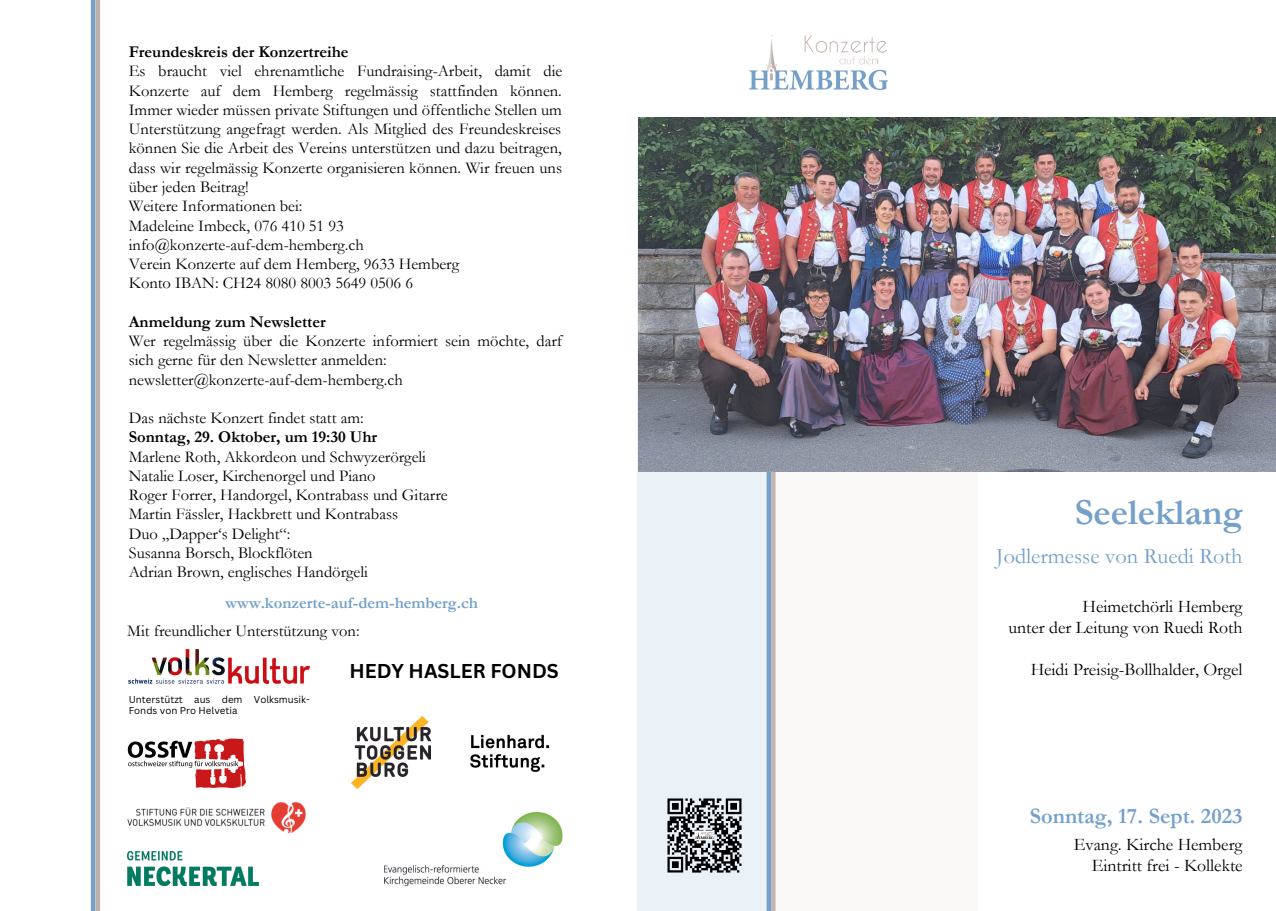
<style>
.page{position:relative;width:1276px;height:911px;background:#fff}
.page>*{position:absolute;margin:0;border:0;box-sizing:border-box;transform-origin:0 0}
.t1{font:700 37.05px "Garamond";color:#74a0ca}
.t2{font:22.2px "Garamond";color:#74a0ca}
.t3{font:700 22.2px "Garamond";color:#74a0ca}
.t4{font:700 19.5px "Canva Sans";color:#000}
.t5{font:17.7px "Garamond";color:#000}
.t6{font:16.5px/19.2px "Garamond";color:#000;text-align:justify}
.t7{font:700 16.5px "Garamond";color:#000}
.t8{font:700 16.5px "Garamond";color:#74a0ca}
.t9{font:9.75px/11.4px "Canva Sans";color:#000}
</style>
<div class="page">
<hr style="left:91px;top:0;width:4px;height:910px;background:#74a0ca">
<hr style="left:96px;top:0;width:4px;height:910px;background:#bcb0ab">
<img style="left:127px;top:802px;width:179px;height:32px">
<img style="left:384px;top:812px;width:179px;height:73px">
<img style="left:470px;top:734px;width:80px;height:38px">
<img style="left:351px;top:716px;width:79px;height:71px">
<img style="left:127px;top:851px;width:132px;height:34px">
<img style="left:129px;top:649px;width:181px;height:34px">
<img style="left:127px;top:738px;width:118px;height:49px">
<div style="left:771px;top:158px;width:206px;height:752px;background:#faf9f8"></div>
<div style="left:637px;top:158px;width:134px;height:752px;background:#eaf1f7"></div>
<img style="left:749px;top:36px;width:138px;height:54px">
<img style="left:638px;top:117px;width:637px;height:354px">
<img style="left:667px;top:798px;width:75px;height:75px">
<p class="t7" style="left:129px;top:43px;width:221px">Freundeskreis der Konzertreihe</p>
<p class="t6" style="left:129px;top:62px;width:435px">Es braucht viel ehrenamtliche Fundraising-Arbeit, damit die Konzerte auf dem Hemberg regelmässig stattfinden können.<br>Immer wieder müssen private Stiftungen und öffentliche Stellen um Unterstützung angefragt werden. Als Mitglied des Freundeskreises können Sie die Arbeit des Vereins unterstützen und dazu beitragen, dass wir regelmässig Konzerte organisieren können. Wir freuen uns über jeden Beitrag!</p>
<p class="t6" style="left:129px;top:197px;width:175px">Weitere Informationen bei:</p>
<p class="t6" style="left:129px;top:216px;width:216px">Madeleine Imbeck, 076 410 51 93</p>
<p class="t6" style="left:129px;top:235px;width:236px">info@konzerte-auf-dem-hemberg.ch</p>
<p class="t6" style="left:129px;top:254px;width:332px">Verein Konzerte auf dem Hemberg, 9633 Hemberg</p>
<p class="t6" style="left:129px;top:273px;width:286px">Konto IBAN: CH24 8080 8003 5649 0506 6</p>
<p class="t7" style="left:129px;top:312px;width:198px">Anmeldung zum Newsletter</p>
<p class="t6" style="left:129px;top:331px;width:435px">Wer regelmässig über die Konzerte informiert sein möchte, darf sich gerne für den Newsletter anmelden:</p>
<p class="t6" style="left:129px;top:370px;width:275px">newsletter@konzerte-auf-dem-hemberg.ch</p>
<p class="t6" style="left:129px;top:408px;width:236px">Das nächste Konzert findet statt am:</p>
<p class="t7" style="left:129px;top:428px;width:250px">Sonntag, 29. Oktober, um 19:30 Uhr</p>
<p class="t6" style="left:129px;top:447px;width:299px">Marlene Roth, Akkordeon und Schwyzerörgeli</p>
<p class="t6" style="left:129px;top:466px;width:248px">Natalie Loser, Kirchenorgel und Piano</p>
<p class="t6" style="left:129px;top:485px;width:320px">Roger Forrer, Handorgel, Kontrabass und Gitarre</p>
<p class="t6" style="left:129px;top:504px;width:271px">Martin Fässler, Hackbrett und Kontrabass</p>
<p class="t6" style="left:129px;top:524px;width:163px">Duo „Dapper‘s Delight“:</p>
<p class="t6" style="left:129px;top:543px;width:185px">Susanna Borsch, Blockflöten</p>
<p class="t6" style="left:129px;top:562px;width:241px">Adrian Brown, englisches Handörgeli</p>
<p class="t8" style="left:225px;top:593px;width:254px">www.konzerte-auf-dem-hemberg.ch</p>
<p class="t6" style="left:127px;top:621px;width:234px">Mit freundlicher Unterstützung von:</p>
<p class="t9" style="left:129px;top:693px;width:182px">Unterstützt aus dem Volksmusik-<br>Fonds von Pro Helvetia</p>
<p class="t4" style="left:349px;top:657px;width:211px">HEDY HASLER FONDS</p>
<p class="t1" style="left:1074px;top:492px;width:169px">Seeleklang</p>
<p class="t2" style="left:996px;top:543px;width:247px">Jodlermesse von Ruedi Roth</p>
<p class="t5" style="left:1082px;top:596px;width:161px">Heimetchörli Hemberg</p>
<p class="t5" style="left:1008px;top:617px;width:235px">unter der Leitung von Ruedi Roth</p>
<p class="t5" style="left:1030px;top:659px;width:213px">Heidi Preisig-Bollhalder, Orgel</p>
<p class="t3" style="left:1029px;top:803px;width:214px">Sonntag, 17. Sept. 2023</p>
<p class="t5" style="left:1073px;top:834px;width:170px">Evang. Kirche Hemberg</p>
<p class="t5" style="left:1091px;top:855px;width:152px">Eintritt frei - Kollekte</p>
</div>
